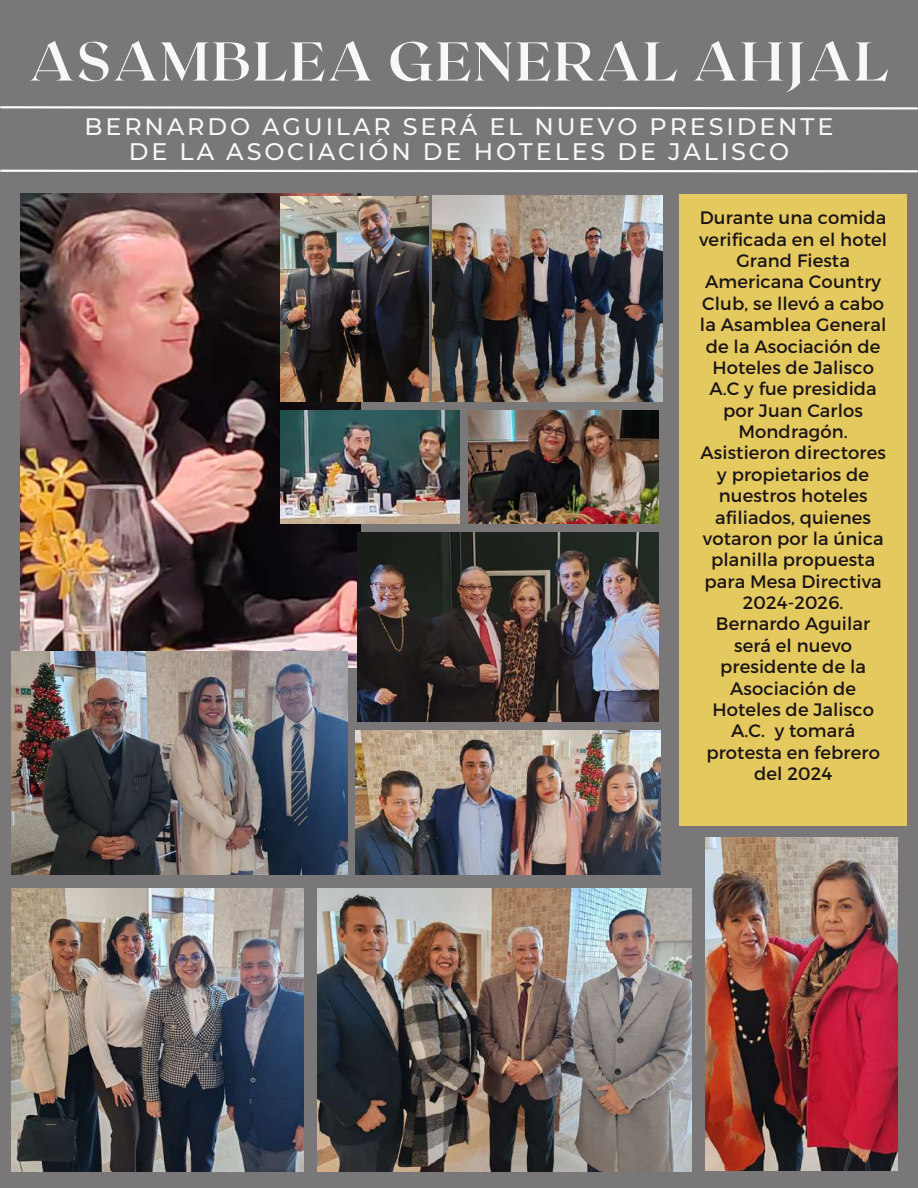
<style>
.page{position:relative;width:918px;height:1188px;background:#797778}
.page>*{position:absolute;margin:0;border:0;box-sizing:border-box;transform-origin:0 0}
.t1{font:700 54.45px "Roxborough CF";letter-spacing:.04em;color:#f8f8f8}
.t2{font:500 23.85px/24.8px "Montserrat";letter-spacing:.12em;color:#f8f8f8;text-align:center}
.t3{font:18px/21.3px "Montserrat";letter-spacing:.005em;color:#1b1416;text-align:center}
</style>
<div class="page">
<svg style="left:0;top:169px;width:918px;height:4px"></svg>
<svg style="left:0;top:106px;width:918px;height:4px"></svg>
<div style="left:679px;top:194px;width:228px;height:632px;background:#e4c95f"></div>
<img style="left:21px;top:194px;width:340px;height:473px">
<img style="left:12px;top:889px;width:291px;height:282px">
<img style="left:12px;top:651px;width:335px;height:223px">
<img style="left:433px;top:195px;width:229px;height:206px">
<img style="left:281px;top:197px;width:147px;height:204px">
<img style="left:317px;top:889px;width:375px;height:282px">
<img style="left:356px;top:730px;width:304px;height:144px">
<img style="left:705px;top:838px;width:193px;height:333px">
<img style="left:281px;top:410px;width:179px;height:114px">
<img style="left:469px;top:410px;width:190px;height:114px">
<img style="left:357px;top:533px;width:302px;height:189px">
<h1 class="t1" style="left:29px;top:26px;width:861px">ASAMBLEA GENERAL AHJAL</h1>
<h2 class="t2" style="left:85px;top:114px;width:750px">BERNARDO AGUILAR SERÁ EL NUEVO PRESIDENTE<br>DE LA ASOCIACIÓN DE HOTELES DE JALISCO</h2>
<p class="t3" style="left:699px;top:206px;width:190px">Durante una comida verificada en el hotel<br>Grand Fiesta<br>Americana Country<br>Club, se llevó a cabo la Asamblea General de la Asociación de<br>Hoteles de Jalisco<br>A.C y fue presidida por Juan Carlos<br>Mondragón.<br>Asistieron directores y propietarios de nuestros hoteles afiliados, quienes votaron por la única planilla propuesta para Mesa Directiva<br>2024-2026.<br>Bernardo Aguilar será el nuevo presidente de la<br>Asociación de<br>Hoteles de Jalisco<br>A.C. y tomará protesta en febrero del 2024</p>
</div>
